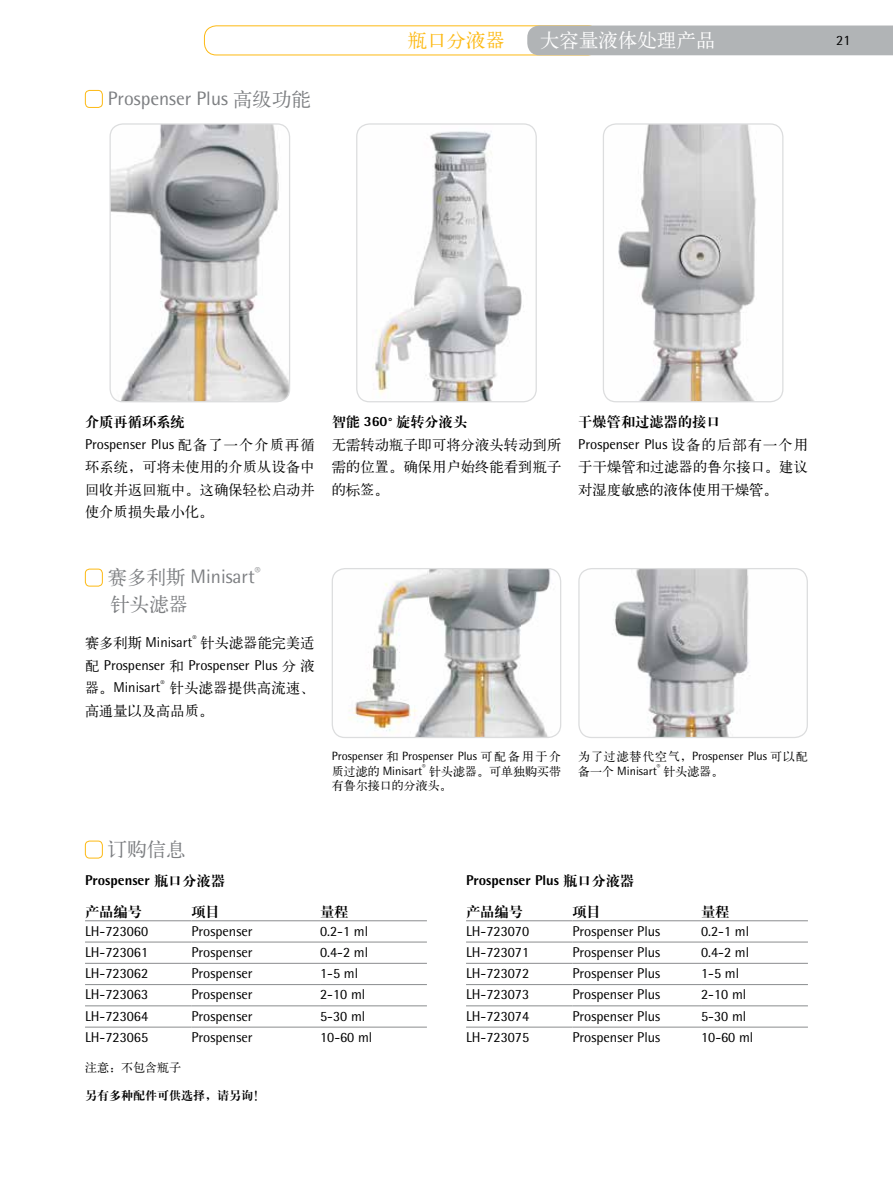
<style>
.page{position:relative;width:893px;height:1191px;background:#fff}
.page>*{position:absolute;margin:0;border:0;box-sizing:border-box;transform-origin:0 0}
.t1{font:19.5px "Sartorius Rotis Sans 2013";color:#7c7e81}
.t2{font:19.5px "H Ya 1 gj";color:#fff}
.t3{font:19.5px "H Ya 1 gj";color:#7c7e81}
.t4{font:19.5px "H Ya 1 gj";color:#fdb913}
.t5{font:14.25px/22.5px "Sartorius Rotis Sans 2013";color:#000}
.t6{font:14.25px/22.5px "H Ya 1 gj";letter-spacing:.01em;color:#000;text-align:justify}
.t7{font:14.25px "H Ya 4 gj";color:#000}
.t8{font:800 14.25px "Sartorius Rotis Sans 2013";color:#000}
.t9{font:14.25px "Sartorius Rotis Sans";color:#000}
.t10{font:12px/14.2px "Sartorius Rotis Sans 2013";color:#000}
.t11{font:12px/14.2px "H Ya 1 gj";color:#000}
.t12{font:12px "H Ya 4 gj";color:#000}
.t13{font:11.4px "Sartorius Rotis Sans 2013";color:#7c7e81}
.t14{font:8.25px "Sartorius Rotis Sans 2013";color:#000}
.t15{font:7.05px "Sartorius Rotis Sans 2013";color:#000}
.s1{font-family:"H Ya 1 gj"}
.s2{font-family:"Sartorius Rotis Sans 2013";font-weight:800}
.s3{font-family:"H Ya 4 gj";font-weight:400}
</style>
<div class="page">
<div style="left:204px;top:26px;width:396px;height:29px;border:1px solid #fdb913;border-radius:12px"></div>
<div style="left:527px;top:26px;width:366px;height:29px;background:#b1b4b6"></div>
<div style="left:85px;top:90px;width:18px;height:18px;border:1px solid #fdb913;border-radius:4px"></div>
<img style="left:358px;top:125px;width:178px;height:277px">
<div style="left:356px;top:123px;width:181px;height:279px;border:1px solid #dcddde;border-radius:13px"></div>
<img style="left:603px;top:124px;width:180px;height:278px">
<div style="left:603px;top:123px;width:180px;height:279px;border:1px solid #dcddde;border-radius:13px"></div>
<img style="left:111px;top:125px;width:179px;height:277px">
<div style="left:109px;top:123px;width:181px;height:279px;border:1px solid #dcddde;border-radius:13px"></div>
<div style="left:85px;top:569px;width:18px;height:17px;border:1px solid #fdb913;border-radius:4px"></div>
<img style="left:332px;top:569px;width:229px;height:168px">
<div style="left:332px;top:568px;width:229px;height:170px;border:1px solid #dcddde;border-radius:13px"></div>
<img style="left:580px;top:569px;width:227px;height:167px">
<div style="left:578px;top:568px;width:230px;height:170px;border:1px solid #dcddde;border-radius:13px"></div>
<div style="left:85px;top:840px;width:18px;height:18px;border:1px solid #fdb913;border-radius:4px"></div>
<hr style="left:85px;top:920px;width:106px;height:1px;background:#8a8c8e">
<hr style="left:191px;top:920px;width:129px;height:1px;background:#8a8c8e">
<hr style="left:320px;top:920px;width:107px;height:1px;background:#8a8c8e">
<hr style="left:85px;top:941px;width:106px;height:1px;background:#8a8c8e">
<hr style="left:191px;top:941px;width:129px;height:1px;background:#8a8c8e">
<hr style="left:320px;top:941px;width:107px;height:1px;background:#8a8c8e">
<hr style="left:85px;top:963px;width:106px;height:1px;background:#8a8c8e">
<hr style="left:191px;top:963px;width:129px;height:1px;background:#8a8c8e">
<hr style="left:320px;top:963px;width:107px;height:1px;background:#8a8c8e">
<hr style="left:85px;top:984px;width:106px;height:1px;background:#8a8c8e">
<hr style="left:191px;top:984px;width:129px;height:1px;background:#8a8c8e">
<hr style="left:320px;top:984px;width:107px;height:1px;background:#8a8c8e">
<hr style="left:85px;top:1005px;width:106px;height:1px;background:#8a8c8e">
<hr style="left:191px;top:1005px;width:129px;height:1px;background:#8a8c8e">
<hr style="left:320px;top:1005px;width:107px;height:1px;background:#8a8c8e">
<hr style="left:85px;top:1026px;width:106px;height:1px;background:#8a8c8e">
<hr style="left:191px;top:1026px;width:129px;height:1px;background:#8a8c8e">
<hr style="left:320px;top:1026px;width:107px;height:1px;background:#8a8c8e">
<hr style="left:466px;top:920px;width:106px;height:1px;background:#8a8c8e">
<hr style="left:572px;top:920px;width:129px;height:1px;background:#8a8c8e">
<hr style="left:701px;top:920px;width:107px;height:1px;background:#8a8c8e">
<hr style="left:466px;top:941px;width:106px;height:1px;background:#8a8c8e">
<hr style="left:572px;top:941px;width:129px;height:1px;background:#8a8c8e">
<hr style="left:701px;top:941px;width:107px;height:1px;background:#8a8c8e">
<hr style="left:466px;top:963px;width:106px;height:1px;background:#8a8c8e">
<hr style="left:572px;top:963px;width:129px;height:1px;background:#8a8c8e">
<hr style="left:701px;top:963px;width:107px;height:1px;background:#8a8c8e">
<hr style="left:466px;top:984px;width:106px;height:1px;background:#8a8c8e">
<hr style="left:572px;top:984px;width:129px;height:1px;background:#8a8c8e">
<hr style="left:701px;top:984px;width:107px;height:1px;background:#8a8c8e">
<hr style="left:466px;top:1005px;width:106px;height:1px;background:#8a8c8e">
<hr style="left:572px;top:1005px;width:129px;height:1px;background:#8a8c8e">
<hr style="left:701px;top:1005px;width:107px;height:1px;background:#8a8c8e">
<hr style="left:466px;top:1026px;width:106px;height:1px;background:#8a8c8e">
<hr style="left:572px;top:1026px;width:129px;height:1px;background:#8a8c8e">
<hr style="left:701px;top:1026px;width:107px;height:1px;background:#8a8c8e">
<h1 class="t1" style="left:108px;top:87px;width:205px">Prospenser Plus <span class="s1">高级功能</span></h1>
<h1 class="t4" style="left:408px;top:30px;width:99px">瓶口分液器</h1>
<h1 class="t2" style="left:540px;top:30px;width:177px">大容量液体处理产品</h1>
<p class="t9" style="left:836px;top:32px;width:16px">21</p>
<p class="t7" style="left:85px;top:415px;width:101px">介质再循环系统</p>
<p class="t5" style="left:85px;top:433px;width:231px">Prospenser Plus <span class="s1">配备了一个介质再循</span></p>
<p class="t6" style="left:85px;top:456px;width:231px">环系统，可将未使用的介质从设备中回收并返回瓶中。这确保轻松启动并使介质损失最小化。</p>
<p class="t7" style="left:332px;top:415px;width:137px">智能 <span class="s2">360°</span> 旋转分液头</p>
<p class="t6" style="left:332px;top:433px;width:231px">无需转动瓶子即可将分液头转动到所需的位置。确保用户始终能看到瓶子的标签。</p>
<p class="t7" style="left:578px;top:415px;width:144px">干燥管和过滤器的接口</p>
<p class="t5" style="left:578px;top:433px;width:231px">Prospenser Plus <span class="s1">设备的后部有一个用</span></p>
<p class="t6" style="left:578px;top:456px;width:231px">于干燥管和过滤器的鲁尔接口。建议对湿度敏感的液体使用干燥管。</p>
<h1 class="t1" style="left:108px;top:565px;width:149px"><span class="s1">赛多利斯</span> Minisart</h1>
<p class="t13" style="left:255px;top:564px;width:7px">®</p>
<h1 class="t3" style="left:110px;top:595px;width:79px">针头滤器</h1>
<p class="t5" style="left:85px;top:631px;width:109px"><span class="s1">赛多利斯</span> Minisart</p>
<p class="t14" style="left:192px;top:633px;width:6px">®</p>
<p class="t6" style="left:201px;top:631px;width:115px">针头滤器能完美适</p>
<p class="t5" style="left:85px;top:653px;width:231px"><span class="s1">配</span> Prospenser <span class="s1">和</span> Prospenser Plus <span class="s1">分液器。</span>Minisart</p>
<p class="t14" style="left:160px;top:678px;width:6px">®</p>
<p class="t6" style="left:85px;top:676px;width:231px;text-indent:85px">针头滤器提供高流速、高通量以及高品质。</p>
<p class="t10" style="left:332px;top:749px;width:231px">Prospenser <span class="s1">和</span> Prospenser Plus <span class="s1">可配备用于介质过滤的</span> Minisart</p>
<p class="t15" style="left:422px;top:762px;width:5px">®</p>
<p class="t11" style="left:332px;top:764px;width:231px;text-indent:98px">针头滤器。可单独购买带有鲁尔接口的分液头。</p>
<p class="t10" style="left:578px;top:749px;width:231px"><span class="s1">为了过滤替代空气，</span>Prospenser Plus <span class="s1">可以配备一个</span> Minisart</p>
<p class="t15" style="left:657px;top:762px;width:5px">®</p>
<p class="t11" style="left:663px;top:764px;width:61px">针头滤器。</p>
<h1 class="t3" style="left:108px;top:839px;width:79px">订购信息</h1>
<p class="t8" style="left:85px;top:871px;width:142px">Prospenser <span class="s3">瓶口分液器</span></p>
<p class="t8" style="left:466px;top:871px;width:170px">Prospenser Plus <span class="s3">瓶口分液器</span></p>
<p class="t7" style="left:85px;top:904px;width:58px">产品编号</p>
<p class="t7" style="left:191px;top:904px;width:30px">项目</p>
<p class="t7" style="left:320px;top:904px;width:30px">量程</p>
<p class="t5" style="left:85px;top:919px;width:65px">LH-723060</p>
<p class="t5" style="left:191px;top:919px;width:63px">Prospenser</p>
<p class="t5" style="left:320px;top:919px;width:50px">0.2-1 ml</p>
<p class="t5" style="left:85px;top:940px;width:65px">LH-723061</p>
<p class="t5" style="left:191px;top:940px;width:63px">Prospenser</p>
<p class="t5" style="left:320px;top:940px;width:50px">0.4-2 ml</p>
<p class="t5" style="left:85px;top:962px;width:65px">LH-723062</p>
<p class="t5" style="left:191px;top:962px;width:63px">Prospenser</p>
<p class="t5" style="left:320px;top:962px;width:40px">1-5 ml</p>
<p class="t5" style="left:85px;top:983px;width:65px">LH-723063</p>
<p class="t5" style="left:191px;top:983px;width:63px">Prospenser</p>
<p class="t5" style="left:320px;top:983px;width:47px">2-10 ml</p>
<p class="t5" style="left:85px;top:1004px;width:65px">LH-723064</p>
<p class="t5" style="left:191px;top:1004px;width:63px">Prospenser</p>
<p class="t5" style="left:320px;top:1004px;width:47px">5-30 ml</p>
<p class="t5" style="left:85px;top:1025px;width:65px">LH-723065</p>
<p class="t5" style="left:191px;top:1025px;width:63px">Prospenser</p>
<p class="t5" style="left:320px;top:1025px;width:54px">10-60 ml</p>
<p class="t11" style="left:85px;top:1060px;width:97px">注意：不包含瓶子</p>
<p class="t12" style="left:85px;top:1089px;width:181px">另有多种配件可供选择，请另询！</p>
<p class="t7" style="left:466px;top:904px;width:58px">产品编号</p>
<p class="t7" style="left:572px;top:904px;width:30px">项目</p>
<p class="t7" style="left:701px;top:904px;width:30px">量程</p>
<p class="t5" style="left:466px;top:919px;width:65px">LH-723070</p>
<p class="t5" style="left:572px;top:919px;width:89px">Prospenser Plus</p>
<p class="t5" style="left:701px;top:919px;width:50px">0.2-1 ml</p>
<p class="t5" style="left:466px;top:940px;width:65px">LH-723071</p>
<p class="t5" style="left:572px;top:940px;width:89px">Prospenser Plus</p>
<p class="t5" style="left:701px;top:940px;width:50px">0.4-2 ml</p>
<p class="t5" style="left:466px;top:962px;width:65px">LH-723072</p>
<p class="t5" style="left:572px;top:962px;width:89px">Prospenser Plus</p>
<p class="t5" style="left:701px;top:962px;width:40px">1-5 ml</p>
<p class="t5" style="left:466px;top:983px;width:65px">LH-723073</p>
<p class="t5" style="left:572px;top:983px;width:89px">Prospenser Plus</p>
<p class="t5" style="left:701px;top:983px;width:47px">2-10 ml</p>
<p class="t5" style="left:466px;top:1004px;width:65px">LH-723074</p>
<p class="t5" style="left:572px;top:1004px;width:89px">Prospenser Plus</p>
<p class="t5" style="left:701px;top:1004px;width:47px">5-30 ml</p>
<p class="t5" style="left:466px;top:1025px;width:65px">LH-723075</p>
<p class="t5" style="left:572px;top:1025px;width:89px">Prospenser Plus</p>
<p class="t5" style="left:701px;top:1025px;width:54px">10-60 ml</p>
</div>
